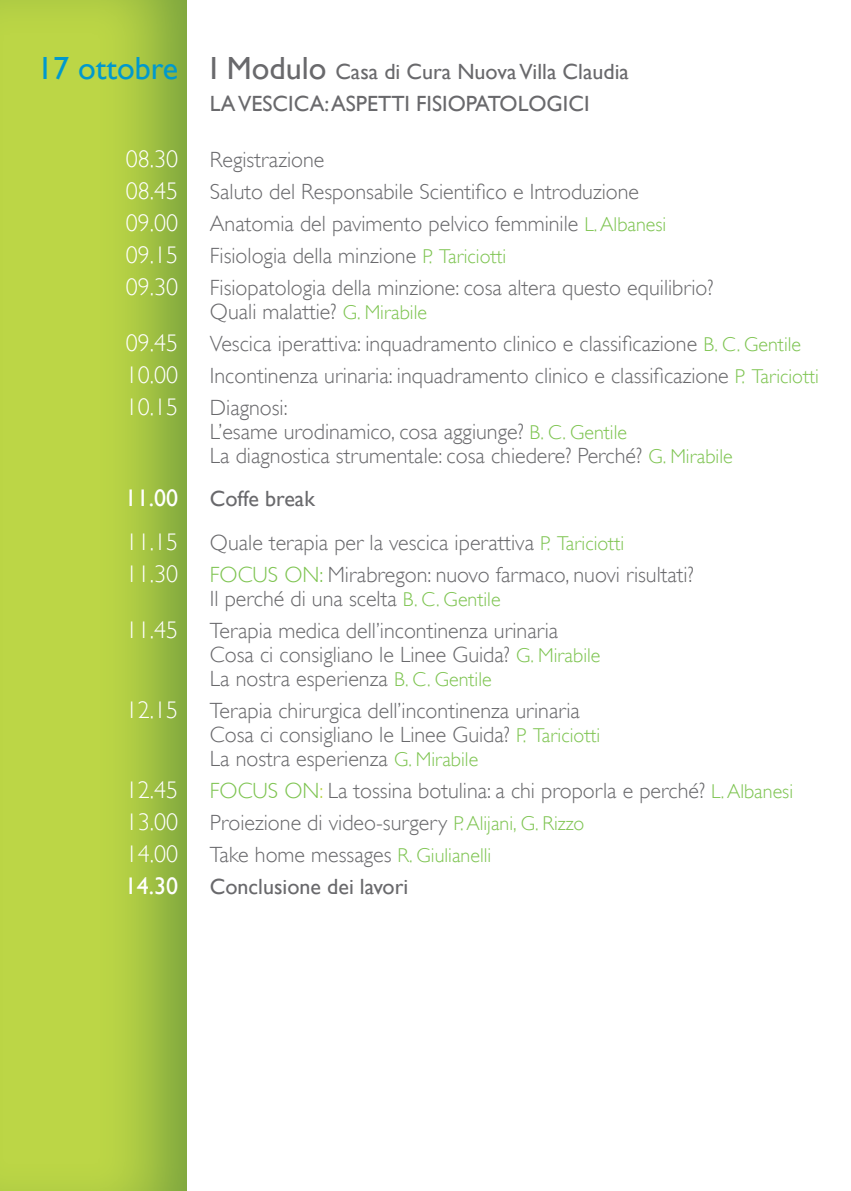
<style>
.page{position:relative;width:851px;height:1191px;background:#fff}
.page>*{position:absolute;margin:0;border:0;box-sizing:border-box;transform-origin:0 0}
.t1{font:32px "Gill Sans";color:#0099cd}
.t2{font:300 24px/32px "Gill Sans";color:#fff;text-align:justify}
.t3{font:24px "Gill Sans";color:#fff}
.t4{font:300 22px/32px "Gill Sans";color:#69696c}
.t5{font:22px/32px "Gill Sans";color:#69696c}
.s1{font-size:32px}
.s2{font-size:20px;color:#7ec451}
.s3{font-weight:400}
.s4{color:#7ec451}
.s5{color:#bcd646}
</style>
<div class="page">
<div style="left:0;top:0;width:190px;height:1191px;background:#4d87c6;opacity:.53"></div>
<hr style="left:850px;top:0;width:1px;height:1191px;background:#0099cd">
<h1 class="t1" style="left:37px;top:49px;width:142px">17 ottobre</h1>
<p class="t2" style="left:126px;top:143px;width:54px">08.30<br>08.45<br>09.00<br>09.15<br>09.30</p>
<p class="t2" style="left:126px;top:327px;width:54px">09.45<br>10.00<br>10.15</p>
<p class="t3" style="left:125px;top:484px;width:55px">11.00</p>
<p class="t2" style="left:126px;top:525px;width:54px">11.15<br>11.30</p>
<p class="t2" style="left:126px;top:613px;width:54px">11.45</p>
<p class="t2" style="left:126px;top:693px;width:54px">12.15</p>
<p class="t2" style="left:126px;top:773px;width:54px">12.45<br>13.00<br>14.00</p>
<p class="t3" style="left:125px;top:871px;width:55px">14.30</p>
<p class="t5" style="left:210px;top:55px;width:420px"><span class="s1">I Modulo</span> Casa di Cura Nuova Villa Claudia<br>LA VESCICA: ASPETTI FISIOPATOLOGICI</p>
<p class="t4" style="left:210px;top:143px;width:505px">Registrazione<br>Saluto del Responsabile Scientifico e Introduzione Anatomia del pavimento pelvico femminile <span class="s2">L. Albanesi </span>Fisiologia della minzione <span class="s2">P. Tariciotti<br></span>Fisiopatologia della minzione: cosa altera questo equilibrio?</p>
<p class="t4" style="left:210px;top:295px;width:610px">Quali malattie? <span class="s2">G. Mirabile<br></span>Vescica iperattiva: inquadramento clinico e classificazione <span class="s2">B. C. Gentile </span>Incontinenza urinaria: inquadramento clinico e classificazione <span class="s2">P. Tariciotti </span>Diagnosi:</p>
<p class="t4" style="left:210px;top:419px;width:524px;line-height:24px">L’esame urodinamico, cosa aggiunge? <span class="s2">B. C. Gentile<br></span>La diagnostica strumentale: cosa chiedere? Perché? <span class="s2">G. Mirabile</span></p>
<p class="t4" style="left:210px;top:477px;width:415px;line-height:43.4px"><span class="s3">Coffe break<br></span>Quale terapia per la vescica iperattiva <span class="s2">P. Tariciotti</span></p>
<p class="t4" style="left:210px;top:562px;width:485px;line-height:24px"><span class="s4">FOCUS ON:</span> Mirabregon: nuovo farmaco, nuovi risultati?<br>Il perché di una scelta <span class="s2">B. C. Gentile</span></p>
<p class="t4" style="left:210px;top:618px;width:392px;line-height:24px">Terapia medica dell’incontinenza urinaria<br>Cosa ci consigliano le Linee Guida? <span class="s2">G. Mirabile<br></span>La nostra esperienza <span class="s2">B. C. Gentile</span></p>
<p class="t4" style="left:210px;top:698px;width:392px;line-height:24px">Terapia chirurgica dell’incontinenza urinaria<br>Cosa ci consigliano le Linee Guida? <span class="s2">P. Tariciotti<br></span>La nostra esperienza <span class="s2">G. Mirabile</span></p>
<p class="t4" style="left:210px;top:774px;width:584px"><span class="s4">FOCUS ON</span><span class="s5">:</span> La tossina botulina: a chi proporla e perché? <span class="s2">L. Albanesi </span>Proiezione di video-surgery <span class="s2">P. Alijani, G. Rizzo<br></span>Take home messages <span class="s2">R. Giulianelli<br></span><span class="s3">Conclusione dei lavori</span></p>
</div>
